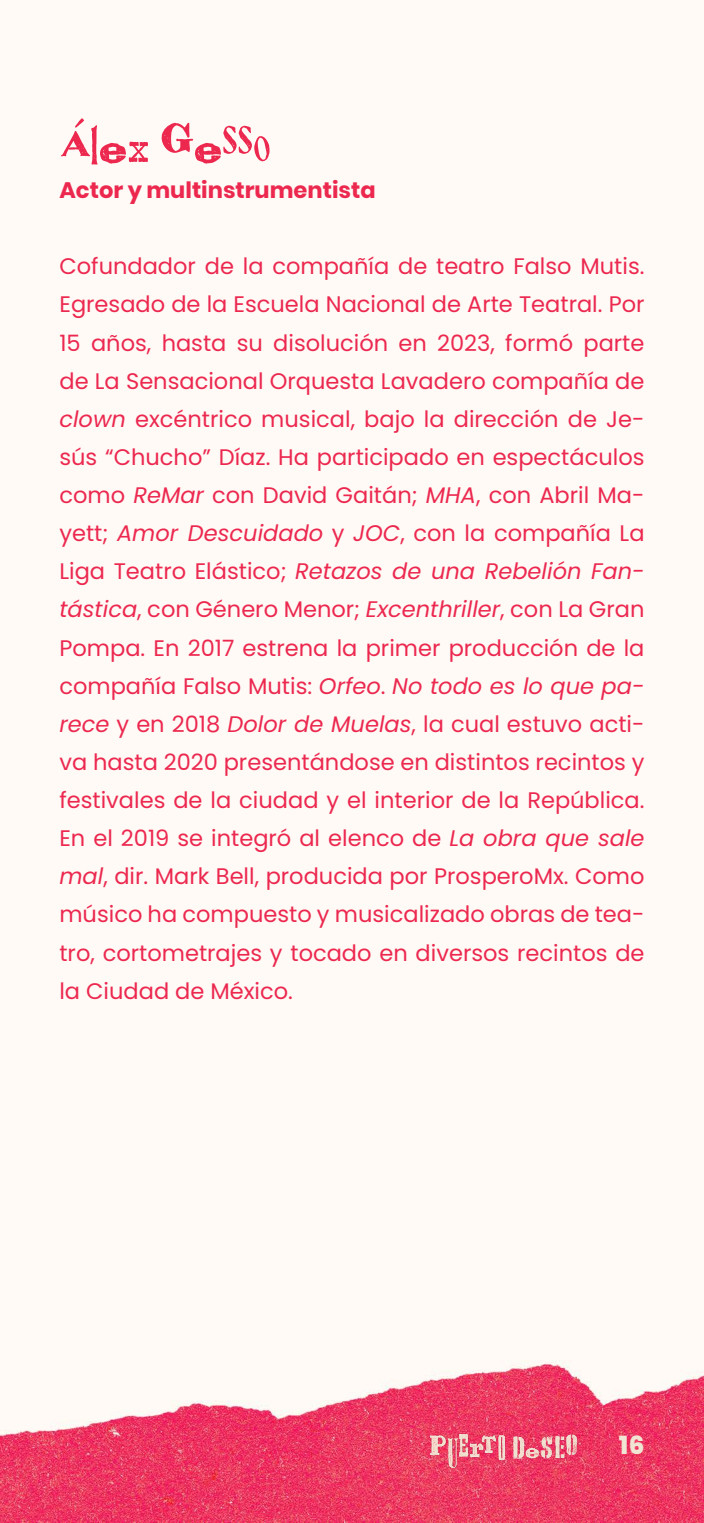
<style>
.page{position:relative;width:704px;height:1523px;background:#fff}
.page>*{position:absolute;margin:0;border:0;box-sizing:border-box;transform-origin:0 0}
.t1{font:59.38px "Alta California";color:#ec284f}
.t2{font:800 25px "Poppins";color:#f0e4d2}
.t3{font:22.5px/38.1px "Poppins";color:#ec284f;text-align:justify}
.t4{font:700 22.5px "Poppins";color:#ec284f}
.s1{font-style:italic}
</style>
<div class="page">
<img style="left:0;top:1360px;width:703px;height:162px">
<img style="left:420px;top:1432px;width:166px;height:36px">
<h1 class="t1" style="left:59px;top:104px;width:213px">Álex Gesso</h1>
<p class="t4" style="left:59px;top:177px;width:317px">Actor y multinstrumentista</p>
<p class="t3" style="left:59px;top:247px;width:586px">Cofundador de la compañía de teatro Falso Mutis.<br>Egresado de la Escuela Nacional de Arte Teatral. Por 15 años, hasta su disolución en 2023, formó parte de La Sensacional Orquesta Lavadero compañía de <span class="s1">clown</span> excéntrico musical, bajo la dirección de Je&shy;sús “Chucho” Díaz. Ha participado en espectáculos como <span class="s1">ReMar</span> con David Gaitán; <span class="s1">MHA</span>, con Abril Ma&shy;yett; <span class="s1">Amor Descuidado</span> y <span class="s1">JOC</span>, con la compañía La Liga Teatro Elástico; <span class="s1">Retazos de una Rebelión Fan&shy;tástica</span>, con Género Menor; <span class="s1">Excenthriller</span>, con La Gran Pompa. En 2017 estrena la primer producción de la compañía Falso Mutis: <span class="s1">Orfeo</span>. <span class="s1">No todo es lo que pa&shy;rece</span> y en 2018 <span class="s1">Dolor de Muelas</span>, la cual estuvo acti&shy;va hasta 2020 presentándose en distintos recintos y festivales de la ciudad y el interior de la República.<br>En el 2019 se integró al elenco de <span class="s1">La obra que sale mal</span>, dir. Mark Bell, producida por ProsperoMx. Como músico ha compuesto y musicalizado obras de tea&shy;tro, cortometrajes y tocado en diversos recintos de la Ciudad de México.</p>
<p class="t2" style="left:618px;top:1430px;width:27px">16</p>
</div>
